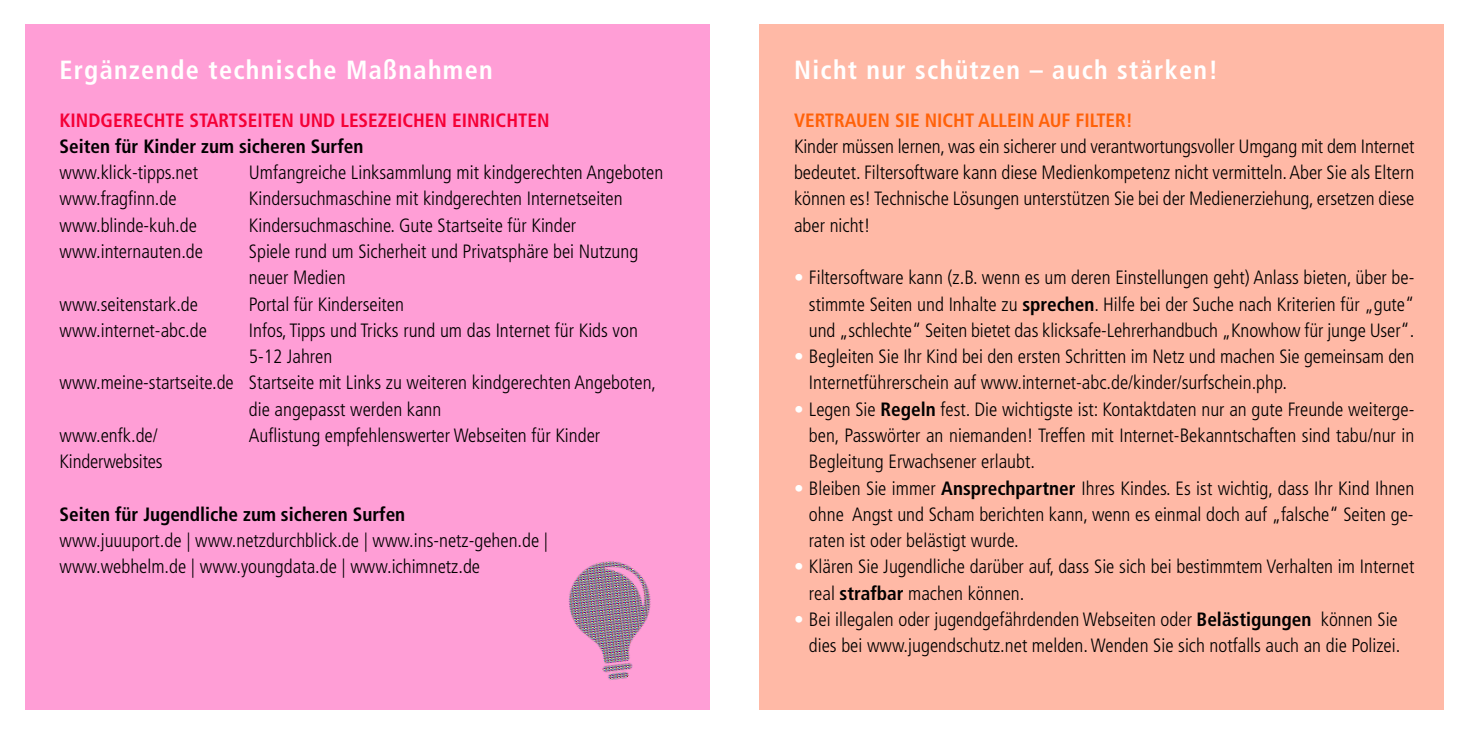
<style>
.page{position:relative;width:1469px;height:735px;background:#fff}
.page>*{position:absolute;margin:0;border:0;box-sizing:border-box;transform-origin:0 0}
.t1{font:700 condensed 26.25px "Frutiger";letter-spacing:.05em;color:#fff}
.t2{font:300 condensed 19.25px/26.2px "Frutiger";color:#000;text-align:justify}
.t3{font:700 condensed 19.25px "Frutiger";color:#000}
.t4{font:700 condensed 19.25px "Frutiger";color:#f50036}
.t5{font:700 condensed 19.25px "Frutiger";color:#ff6108}
.s1{font-weight:700;color:#fff}
.s2{font-weight:700}
.s3{color:#fff}
</style>
<div class="page">
<div style="left:25px;top:25px;width:684px;height:684px;background:#ff9ed6"></div>
<div style="left:759px;top:25px;width:685px;height:684px;background:#ffb9a6"></div>
<img style="left:568px;top:561px;width:83px;height:119px">
<h1 class="t1" style="left:60px;top:56px;width:435px">Ergänzende technische Maßnahmen</h1>
<h1 class="t1" style="left:794px;top:56px;width:425px">Nicht nur schützen – auch stärken!</h1>
<p class="t4" style="left:60px;top:110px;width:491px">KINDGERECHTE STARTSEITEN UND LESEZEICHEN EINRICHTEN</p>
<p class="t3" style="left:60px;top:136px;width:305px">Seiten für Kinder zum sicheren Surfen</p>
<p class="t2" style="left:60px;top:161px;width:140px">www.klick-tipps.net</p>
<p class="t2" style="left:249px;top:161px;width:416px">Umfangreiche Linksammlung mit kindgerechten Angeboten</p>
<p class="t2" style="left:60px;top:187px;width:119px">www.fragfinn.de</p>
<p class="t2" style="left:249px;top:187px;width:375px">Kindersuchmaschine mit kindgerechten Internetseiten</p>
<p class="t2" style="left:60px;top:213px;width:139px">www.blinde-kuh.de</p>
<p class="t2" style="left:249px;top:213px;width:329px">Kindersuchmaschine. Gute Startseite für Kinder</p>
<p class="t2" style="left:60px;top:240px;width:145px">www.internauten.de</p>
<p class="t2" style="left:249px;top:240px;width:391px">Spiele rund um Sicherheit und Privatsphäre bei Nutzung neuer Medien</p>
<p class="t2" style="left:60px;top:292px;width:140px">www.seitenstark.de</p>
<p class="t2" style="left:249px;top:292px;width:157px">Portal für Kinderseiten</p>
<p class="t2" style="left:60px;top:318px;width:149px">www.internet-abc.de</p>
<p class="t2" style="left:249px;top:318px;width:390px">Infos, Tipps und Tricks rund um das Internet für Kids von</p>
<p class="t2" style="left:249px;top:345px;width:85px">5-12 Jahren</p>
<p class="t2" style="left:60px;top:371px;width:598px">www.meine-startseite.de Startseite mit Links zu weiteren kindgerechten Angeboten,</p>
<p class="t2" style="left:249px;top:397px;width:194px">die angepasst werden kann</p>
<p class="t2" style="left:60px;top:423px;width:100px">www.enfk.de/</p>
<p class="t2" style="left:249px;top:423px;width:353px">Auflistung empfehlenswerter Webseiten für Kinder</p>
<p class="t2" style="left:60px;top:450px;width:105px">Kinderwebsites</p>
<p class="t3" style="left:60px;top:504px;width:347px">Seiten für Jugendliche zum sicheren Surfen</p>
<p class="t2" style="left:60px;top:529px;width:490px">www.juuuport.de | www.netzdurchblick.de | www.ins-netz-gehen.de | www.webhelm.de | www.youngdata.de | www.ichimnetz.de</p>
<p class="t5" style="left:794px;top:110px;width:340px">VERTRAUEN SIE NICHT ALLEIN AUF FILTER!</p>
<p class="t2" style="left:794px;top:135px;width:622px">Kinder müssen lernen, was ein sicherer und verantwortungsvoller Umgang mit dem Internet bedeutet. Filtersoftware kann diese Medienkompetenz nicht vermitteln. Aber Sie als Eltern können es! Technische Lösungen unterstützen Sie bei der Medienerziehung, ersetzen diese aber nicht!</p>
<p class="t2" style="left:809px;top:266px;width:607px;text-indent:-15px"><span class="s1">•</span> Filtersoftware kann (z.B. wenn es um deren Einstellungen geht) Anlass bieten, über be&shy;stimmte Seiten und Inhalte zu <span class="s2">sprechen</span>. Hilfe bei der Suche nach Kriterien für „gute“ und „schlechte“ Seiten bietet das klicksafe-Lehrerhandbuch „Knowhow für junge User“.</p>
<p class="t2" style="left:809px;top:345px;width:607px;text-indent:-15px"><span class="s3">•</span> Begleiten Sie Ihr Kind bei den ersten Schritten im Netz und machen Sie gemeinsam den<br>Internetführerschein auf www.internet-abc.de/kinder/surfschein.php.</p>
<p class="t2" style="left:809px;top:397px;width:607px;text-indent:-15px"><span class="s1">•</span> Legen Sie <span class="s2">Regeln</span> fest. Die wichtigste ist: Kontaktdaten nur an gute Freunde weiterge&shy;ben, Passwörter an niemanden! Treffen mit Internet-Bekanntschaften sind tabu/nur in Begleitung Erwachsener erlaubt.</p>
<p class="t2" style="left:809px;top:476px;width:607px;text-indent:-15px"><span class="s1">•</span> Bleiben Sie immer <span class="s2">Ansprechpartner</span> Ihres Kindes. Es ist wichtig, dass Ihr Kind Ihnen ohne Angst und Scham berichten kann, wenn es einmal doch auf „falsche“ Seiten ge&shy;raten ist oder belästigt wurde.</p>
<p class="t2" style="left:809px;top:555px;width:607px;text-indent:-15px"><span class="s1">•</span> Klären Sie Jugendliche darüber auf, dass Sie sich bei bestimmtem Verhalten im Internet real <span class="s2">strafbar</span> machen können.</p>
<p class="t2" style="left:794px;top:607px;width:608px;text-align:right"><span class="s1">•</span> Bei illegalen oder jugendgefährdenden Webseiten oder <span class="s2">Belästigungen</span> können Sie dies bei www.jugendschutz.net melden. Wenden Sie sich notfalls auch an die Polizei.</p>
</div>
